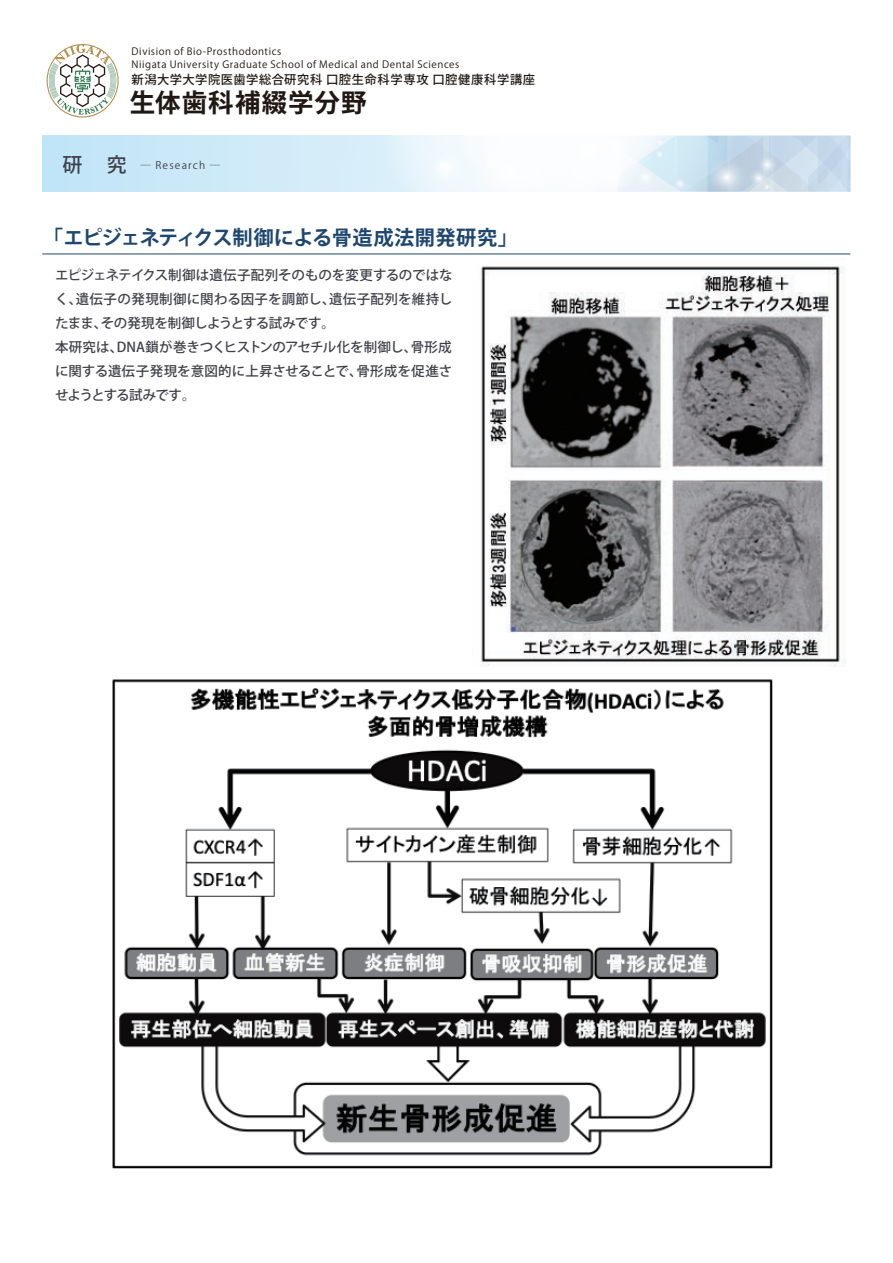
<style>
.page{position:relative;width:893px;height:1263px;background:#fff}
.page>*{position:absolute;margin:0;border:0;box-sizing:border-box;transform-origin:0 0}
.t1{font:700 25.5px "Koz Go Pr 6 N";letter-spacing:.04em;color:#211814}
.t2{font:700 20.25px "Koz Go Pr 6 N";letter-spacing:-.025em;color:#1e4770}
.t3{font:500 13.5px/24px "Koz Go Pr 6 N";color:#40404b}
.t4{font:500 12.3px "Koz Go Pr 6 N";letter-spacing:.05em;color:#211814}
.t5{font:10.35px "Koz Go Pr 6 N";letter-spacing:.11em;color:#40404b}
.t6{font:9.9px/12.8px "Koz Go Pr 6 N";letter-spacing:.055em;color:#211814}
.s1{font-weight:500;font-size:19.95px}
</style>
<div class="page">
<img style="left:481px;top:266px;width:365px;height:401px">
<img style="left:112px;top:679px;width:661px;height:490px">
<svg style="left:47px;top:44px;width:72px;height:74px"></svg>
<svg style="left:42px;top:136px;width:808px;height:56px"></svg>
<hr style="left:42px;top:254px;width:808px;height:1px;background:#1e4770">
<p class="t6" style="left:132px;top:45px;width:329px">Division of Bio-Prosthodontics<br>Niigata University Graduate School of Medical and Dental Sciences</p>
<p class="t4" style="left:131px;top:73px;width:405px">新潟大学大学院医歯学総合研究科 口腔生命科学専攻 口腔健康科学講座</p>
<h1 class="t1" style="left:130px;top:88px;width:238px">生体歯科補綴学分野</h1>
<p class="t5" style="left:62px;top:159px;width:159px"><span class="s1">研　究</span> ─ Research ─</p>
<h2 class="t2" style="left:43px;top:226px;width:477px">「エピジェネティクス制御による骨造成法開発研究」</h2>
<p class="t3" style="left:55px;top:263px;width:399px">エピジェネテイクス制御は遺伝子配列そのものを変更するのではなく、遺伝子の発現制御に関わる因子を調節し、遺伝子配列を維持したまま、その発現を制御しようとする試みです。<br>本研究は、DNA鎖が巻きつくヒストンのアセチル化を制御し、骨形成に関する遺伝子発現を意図的に上昇させることで、骨形成を促進させようとする試みです。</p>
</div>
